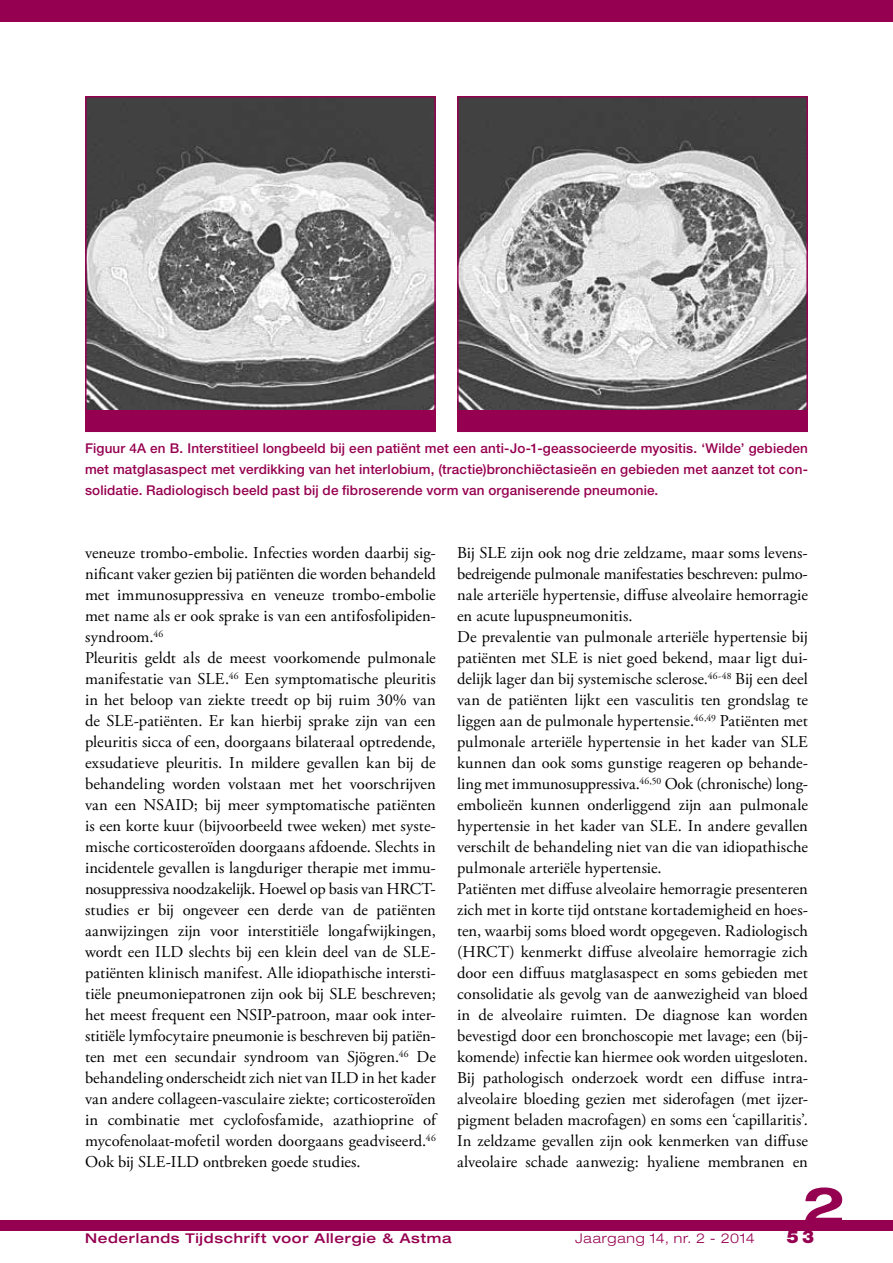
<style>
.page{position:relative;width:893px;height:1263px;background:#fff}
.page>*{position:absolute;margin:0;border:0;box-sizing:border-box;transform-origin:0 0}
.t1{font:700 expanded 52.5px "Helvetica Neue LT Std";color:#960050}
.t2{font:900 18px "Helvetica Neue LT Std";color:#960050}
.t3{font:16.5px/21px "Adobe Garamond Pro";color:#000}
.t4{font:500 13.5px/21px "Helvetica Neue LT Std";letter-spacing:.01em;color:#960050;text-align:justify}
.t5{font:500 expanded 13.5px "Helvetica Neue LT Std";letter-spacing:.05em;color:#960050}
.t6{font:300 expanded 13.5px "Helvetica Neue LT Std";letter-spacing:.06em;color:#960050}
</style>
<div class="page">
<div style="left:0;top:1220px;width:893px;height:11px;background:#960050"></div>
<div style="left:0;top:0;width:893px;height:21px;background:#960050"></div>
<img style="left:88px;top:99px;width:345px;height:312px">
<img style="left:460px;top:99px;width:345px;height:312px">
<div style="left:85px;top:411px;width:351px;height:21px;background:#960050"></div>
<div style="left:457px;top:411px;width:351px;height:21px;background:#960050"></div>
<div style="left:85px;top:96px;width:351px;height:336px;border:2px solid #960050"></div>
<div style="left:457px;top:96px;width:351px;height:336px;border:2px solid #960050"></div>
<p class="t4" style="left:85px;top:438px;width:724px">Figuur 4A en B. Interstitieel longbeeld bij een patiënt met een anti-Jo-1-geassocieerde myositis. ‘Wilde’ gebieden met matglasaspect met verdikking van het interlobium, (tractie)bronchiëctasieën en gebieden met aanzet tot con&shy;solidatie. Radiologisch beeld past bij de fibroserende vorm van organiserende pneumonie.</p>
<p class="t3" style="left:85px;top:543px;width:352px">veneuze trombo-embolie. Infecties worden daarbij sig&shy;nificant vaker gezien bij patiënten die worden behandeld met immunosuppressiva en veneuze trombo-embolie met name als er ook sprake is van een antifosfolipiden&shy;syndroom.<sup>46<br></sup>Pleuritis geldt als de meest voorkomende pulmonale manifestatie van SLE.<sup>46</sup> Een symptomatische pleuritis in het beloop van ziekte treedt op bij ruim 30% van de SLE-patiënten. Er kan hierbij sprake zijn van een pleuritis sicca of een, doorgaans bilateraal optredende, exsudatieve pleuritis. In mildere gevallen kan bij de behandeling worden volstaan met het voorschrijven van een NSAID; bij meer symptomatische patiënten is een korte kuur (bijvoorbeeld twee weken) met syste&shy;mische corticosteroïden doorgaans afdoende. Slechts in incidentele gevallen is langduriger therapie met immu&shy;nosuppressiva noodzakelijk. Hoewel op basis van HRCT&shy;studies er bij ongeveer een derde van de patiënten aanwijzingen zijn voor interstitiële longafwijkingen, wordt een ILD slechts bij een klein deel van de SLE&shy;patiënten klinisch manifest. Alle idiopathische intersti&shy;tiële pneumoniepatronen zijn ook bij SLE beschreven; het meest frequent een NSIP-patroon, maar ook inter&shy;stitiële lymfocytaire pneumonie is beschreven bij patiën&shy;ten met een secundair syndroom van Sjögren.<sup>46</sup> De behandeling onderscheidt zich niet van ILD in het kader van andere collageen-vasculaire ziekte; corticosteroïden in combinatie met cyclofosfamide, azathioprine of mycofenolaat-mofetil worden doorgaans geadviseerd.<sup>46<br></sup>Ook bij SLE-ILD ontbreken goede studies.</p>
<p class="t3" style="left:457px;top:543px;width:352px">Bij SLE zijn ook nog drie zeldzame, maar soms levens&shy;bedreigende pulmonale manifestaties beschreven: pulmo&shy;nale arteriële hypertensie, diffuse alveolaire hemorragie en acute lupuspneumonitis.<br>De prevalentie van pulmonale arteriële hypertensie bij patiënten met SLE is niet goed bekend, maar ligt dui&shy;delijk lager dan bij systemische sclerose.<sup>46-48</sup> Bij een deel van de patiënten lijkt een vasculitis ten grondslag te liggen aan de pulmonale hypertensie.<sup>46,49</sup> Patiënten met pulmonale arteriële hypertensie in het kader van SLE kunnen dan ook soms gunstige reageren op behande&shy;ling met immunosuppressiva.<sup>46,50</sup> Ook (chronische) long&shy;embolieën kunnen onderliggend zijn aan pulmonale hypertensie in het kader van SLE. In andere gevallen verschilt de behandeling niet van die van idiopathische pulmonale arteriële hypertensie.<br>Patiënten met diffuse alveolaire hemorragie presenteren zich met in korte tijd ontstane kortademigheid en hoes&shy;ten, waarbij soms bloed wordt opgegeven. Radiologisch (HRCT) kenmerkt diffuse alveolaire hemorragie zich door een diffuus matglasaspect en soms gebieden met consolidatie als gevolg van de aanwezigheid van bloed in de alveolaire ruimten. De diagnose kan worden bevestigd door een bronchoscopie met lavage; een (bij&shy;komende) infectie kan hiermee ook worden uitgesloten.<br>Bij pathologisch onderzoek wordt een diffuse intra&shy;alveolaire bloeding gezien met siderofagen (met ijzer&shy;pigment beladen macrofagen) en soms een ‘capillaritis’.<br>In zeldzame gevallen zijn ook kenmerken van diffuse alveolaire schade aanwezig: hyaliene membranen en</p>
<p class="t5" style="left:85px;top:1230px;width:368px">Nederlands Tijdschrift voor Allergie &amp; Astma</p>
<p class="t6" style="left:575px;top:1230px;width:181px">Jaargang 14, nr. 2 - 2014</p>
<h1 class="t1" style="left:802px;top:1173px;width:44px">2</h1>
<p class="t2" style="left:787px;top:1226px;width:29px">53</p>
</div>
